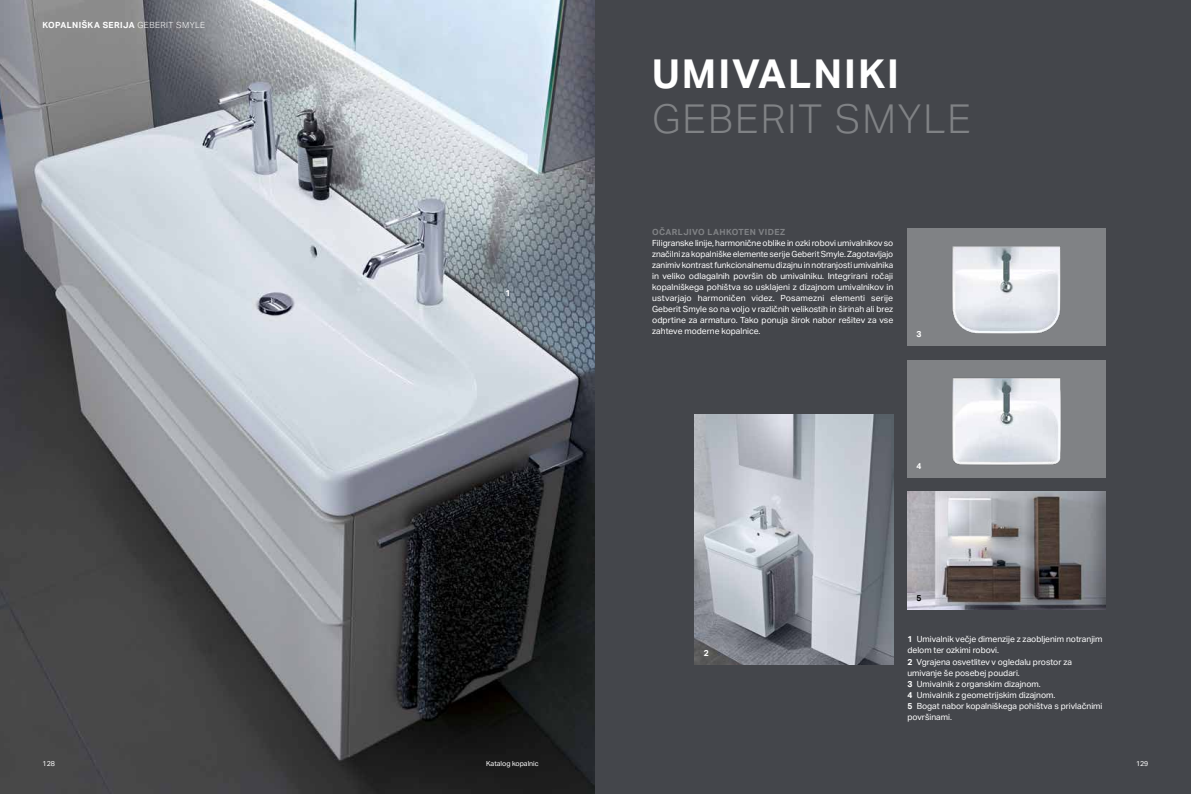
<style>
.page{position:relative;width:1191px;height:794px;background:#fff}
.page>*{position:absolute;margin:0;border:0;box-sizing:border-box;transform-origin:0 0}
.t1{font:300 40px "Aktiv Grotesk Geberit";letter-spacing:.05em;color:#808285}
.t2{font:700 40px "Aktiv Grotesk Geberit";letter-spacing:.05em;color:#fff}
.t3{font:8.5px/11px "Aktiv Grotesk Geberit";color:#fff}
.t4{font:700 8.5px "Aktiv Grotesk Geberit";letter-spacing:.05em;color:#fff}
.t5{font:700 8.5px "Aktiv Grotesk Geberit";letter-spacing:.05em;color:#808285}
.t6{font:700 8.5px "Aktiv Grotesk Geberit";color:#000}
.t7{font:7px "Aktiv Grotesk Geberit";color:#fff}
.s1{font-weight:300}
.s2{font-weight:700}
</style>
<div class="page">
<img style="left:0;top:0;width:595px;height:794px">
<div style="left:595px;top:0;width:596px;height:794px;background:#44464b"></div>
<img style="left:694px;top:415px;width:199px;height:249px">
<img style="left:907px;top:492px;width:199px;height:117px">
<div style="left:907px;top:360px;width:199px;height:117px;background:#808285"></div>
<div style="left:907px;top:228px;width:199px;height:117px;background:#808285"></div>
<img style="left:945px;top:246px;width:122px;height:100px">
<img style="left:952px;top:378px;width:109px;height:87px">
<p class="t4" style="left:43px;top:20px;width:164px">KOPALNIŠKA SERIJA <span class="s1">GEBERIT SMYLE</span></p>
<p class="t4" style="left:505px;top:288px;width:7px">1</p>
<h1 class="t2" style="left:652px;top:49px;width:248px">UMIVALNIKI</h1>
<h1 class="t1" style="left:652px;top:96px;width:320px">GEBERIT SMYLE</h1>
<p class="t5" style="left:652px;top:227px;width:134px">OČARLJIVO LAHKOTEN VIDEZ</p>
<p class="t3" style="left:652px;top:238px;width:243px;text-align:justify">Filigranske linije, harmonične oblike in ozki robovi umivalnikov so značilni za kopalniške elemente serije Geberit Smyle. Zagotavljajo zanimiv kontrast funkcionalnemu dizajnu in notranjosti umivalnika in veliko odlagalnih površin ob umivalniku. Integrirani ročaji kopalniškega pohištva so usklajeni z dizajnom umivalnikov in ustvarjajo harmoničen videz. Posamezni elementi serije Geberit Smyle so na voljo v različnih velikostih in širinah ali brez odprtine za armaturo. Tako ponuja širok nabor rešitev za vse zahteve moderne kopalnice.</p>
<p class="t4" style="left:916px;top:329px;width:7px">3</p>
<p class="t4" style="left:916px;top:461px;width:7px">4</p>
<p class="t4" style="left:704px;top:648px;width:7px">2</p>
<p class="t6" style="left:916px;top:593px;width:7px">5</p>
<p class="t3" style="left:907px;top:634px;width:197px"><span class="s2">1</span> Umivalnik večje dimenzije z zaobljenim notranjim delom ter ozkimi robovi.<br><span class="s2">2</span> Vgrajena osvetlitev v ogledalu prostor za umivanje še posebej poudari.<br><span class="s2">3</span> Umivalnik z organskim dizajnom.<br><span class="s2">4</span> Umivalnik z geometrijskim dizajnom.<br><span class="s2">5</span> Bogat nabor kopalniškega pohištva s privlačnimi površinami.</p>
<p class="t7" style="left:43px;top:759px;width:14px">128</p>
<p class="t7" style="left:486px;top:759px;width:54px">Katalog kopalnic</p>
<p class="t7" style="left:1136px;top:759px;width:14px">129</p>
</div>
